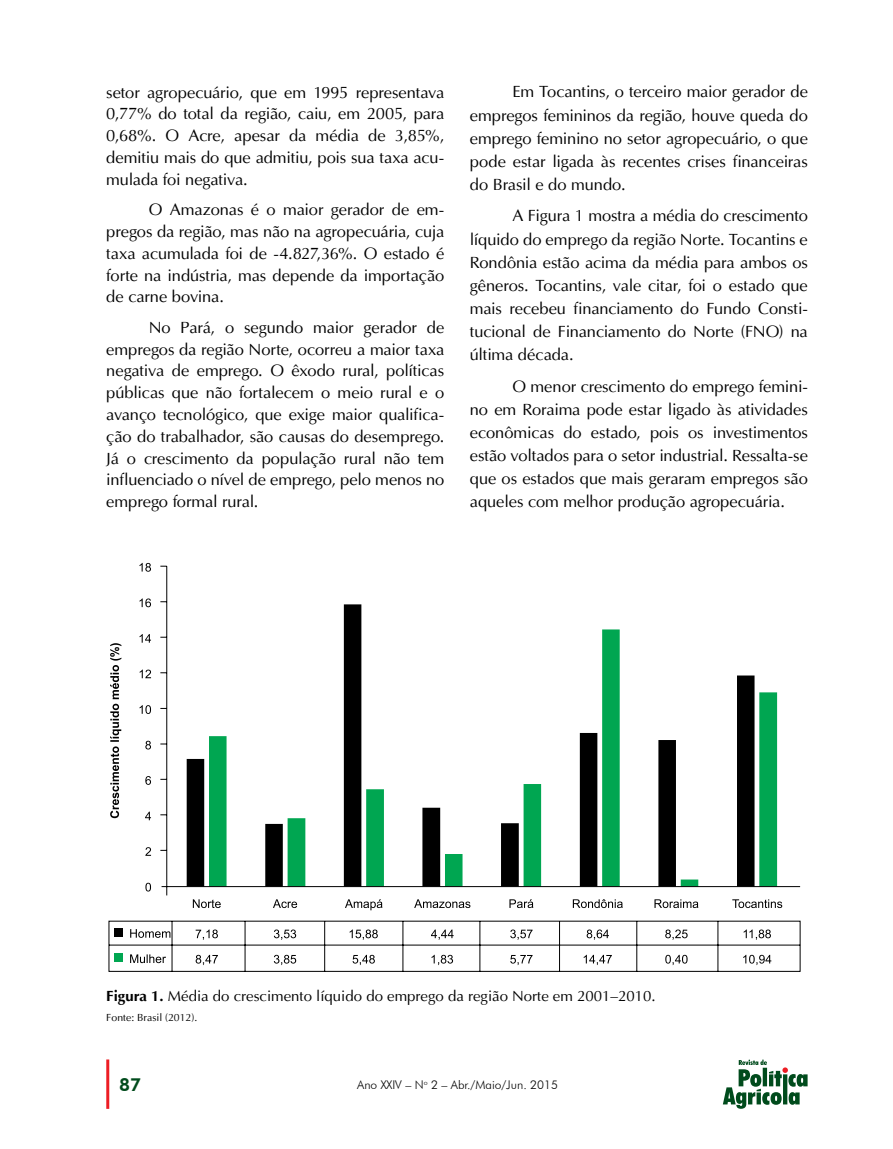
<style>
.page{position:relative;width:893px;height:1149px;background:#fff}
.page>*{position:absolute;margin:0;border:0;box-sizing:border-box;transform-origin:0 0}
.t1{font:800 18px "Futura BT";color:#004b1c}
.t2{font:16.5px/21.8px "Ottawa Plain";letter-spacing:-.01em;color:#000;text-align:justify}
.t3{font:15px "Ottawa Plain";color:#000}
.t4{font:300 12px "Futura BT";color:#000}
.t5{font:10.5px "Ottawa Plain";color:#000}
.s1{font-family:"Ottawa";font-weight:700}
</style>
<div class="page">
<hr style="left:106px;top:1059px;width:3px;height:49px;background:#ed1d24">
<svg style="left:723px;top:1059px;width:85px;height:49px"></svg>
<svg style="left:140px;top:562px;width:11px;height:3px"></svg>
<svg style="left:108px;top:565px;width:693px;height:406px"></svg>
<svg style="left:110px;top:643px;width:11px;height:174px"></svg>
<p class="t2" style="left:106px;top:81px;width:340px">setor agropecuário, que em 1995 representava 0,77% do total da região, caiu, em 2005, para 0,68%. O Acre, apesar da média de 3,85%, demitiu mais do que admitiu, pois sua taxa acu&shy;mulada foi negativa.</p>
<p class="t2" style="left:106px;top:199px;width:340px;text-indent:43px">O Amazonas é o maior gerador de em&shy;pregos da região, mas não na agropecuária, cuja taxa acumulada foi de -4.827,36%. O estado é forte na indústria, mas depende da importação de carne bovina.</p>
<p class="t2" style="left:106px;top:316px;width:340px;text-indent:43px">No Pará, o segundo maior gerador de empregos da região Norte, ocorreu a maior taxa negativa de emprego. O êxodo rural, políticas públicas que não fortalecem o meio rural e o avanço tecnológico, que exige maior qualifica&shy;ção do trabalhador, são causas do desemprego.<br>Já o crescimento da população rural não tem influenciado o nível de emprego, pelo menos no emprego formal rural.</p>
<p class="t2" style="left:470px;top:80px;width:340px;line-height:23.1px;text-indent:43px">Em Tocantins, o terceiro maior gerador de empregos femininos da região, houve queda do emprego feminino no setor agropecuário, o que pode estar ligada às recentes crises financeiras do Brasil e do mundo.</p>
<p class="t2" style="left:470px;top:204px;width:340px;line-height:23.1px;text-indent:43px">A Figura 1 mostra a média do crescimento líquido do emprego da região Norte. Tocantins e Rondônia estão acima da média para ambos os gêneros. Tocantins, vale citar, foi o estado que mais recebeu financiamento do Fundo Consti&shy;tucional de Financiamento do Norte (FNO) na última década.</p>
<p class="t2" style="left:470px;top:374px;width:340px;line-height:23.1px;text-indent:43px">O menor crescimento do emprego femini&shy;no em Roraima pode estar ligado às atividades econômicas do estado, pois os investimentos estão voltados para o setor industrial. Ressalta-se que os estados que mais geraram empregos são aqueles com melhor produção agropecuária.</p>
<p class="t3" style="left:106px;top:987px;width:551px"><span class="s1">Figura 1.</span> Média do crescimento líquido do emprego da região Norte em 2001–2010.</p>
<p class="t5" style="left:106px;top:1011px;width:93px">Fonte: Brasil (2012).</p>
<p class="t1" style="left:119px;top:1073px;width:24px">87</p>
<p class="t4" style="left:357px;top:1076px;width:202px">Ano XXIV – N<sup>o</sup> 2 – Abr./Maio/Jun. 2015</p>
</div>
